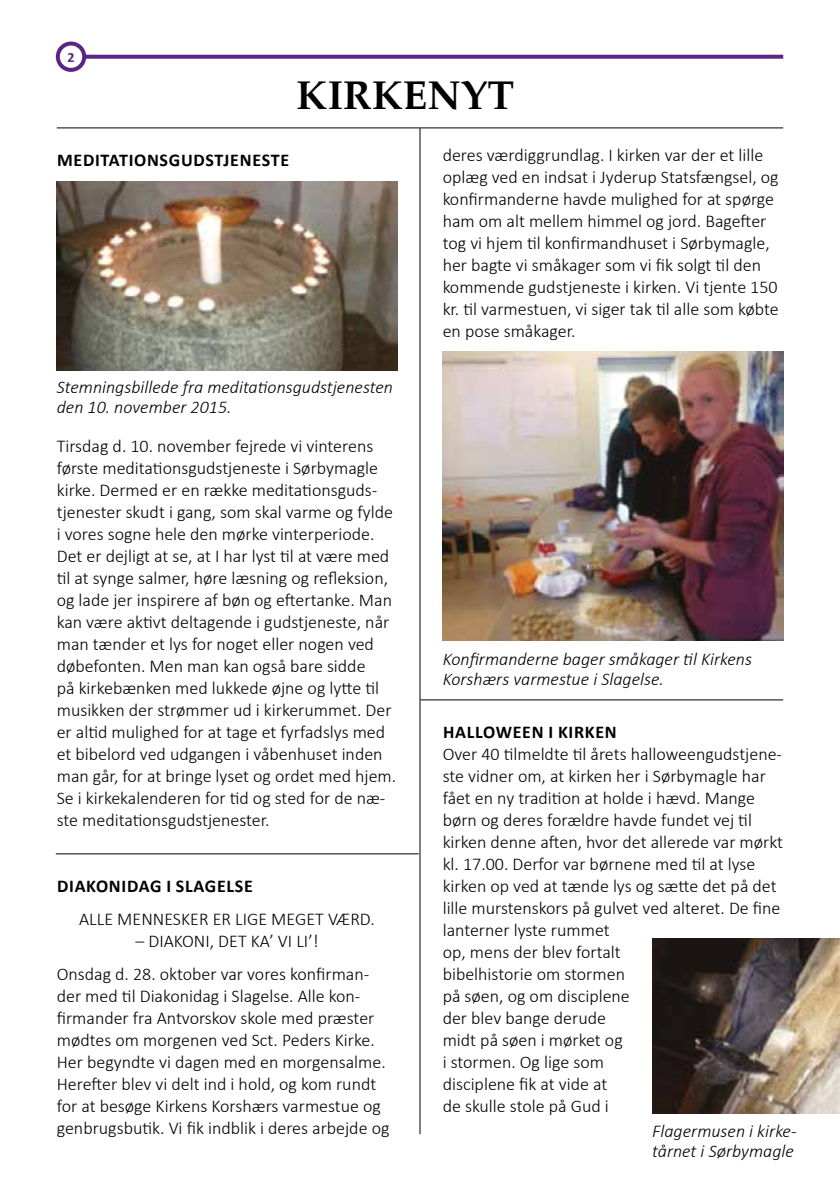
<style>
.page{position:relative;width:840px;height:1191px;background:#fff}
.page>*{position:absolute;margin:0;border:0;box-sizing:border-box;transform-origin:0 0}
.t1{font:700 40px "Palatino";color:#000}
.t2{font:300 18px/22px "Calibri";color:#000}
.t3{font:italic 300 18px/20px "Calibri";color:#000}
.t4{font:700 18px "Calibri";letter-spacing:.04em;color:#000}
.t5{font:700 14px "Calibri";color:#5c2483}
</style>
<div class="page">
<svg style="left:86px;top:55px;width:696px;height:4px;background:#67338b"></svg>
<div style="left:56px;top:42px;width:30px;height:30px;border:4px solid #5c2483;border-radius:50%"></div>
<hr style="left:419px;top:128px;width:1px;height:1006px;background:#000">
<hr style="left:57px;top:128px;width:725px;height:1px;background:#000">
<img style="left:652px;top:938px;width:187px;height:175px">
<img style="left:57px;top:181px;width:340px;height:190px">
<img style="left:442px;top:352px;width:340px;height:289px">
<hr style="left:56px;top:853px;width:362px;height:1px;background:#000">
<hr style="left:420px;top:699px;width:362px;height:1px;background:#000">
<p class="t5" style="left:67px;top:49px;width:9px">2</p>
<h1 class="t1" style="left:296px;top:61px;width:219px">KIRKENYT</h1>
<p class="t4" style="left:57px;top:148px;width:233px">MEDITATIONSGUDSTJENESTE</p>
<p class="t2" style="left:442px;top:143px;width:337px">deres værdiggrundlag. I kirken var der et lille oplæg ved en indsat i Jyderup Statsfængsel, og konfirmanderne havde mulighed for at spørge ham om alt mellem himmel og jord. Bagefter tog vi hjem til konfirmandhuset i Sørbymagle, her bagte vi småkager som vi fik solgt til den kommende gudstjeneste i kirken. Vi tjente 150 kr. til varmestuen, vi siger tak til alle som købte en pose småkager.</p>
<p class="t3" style="left:57px;top:376px;width:337px">Stemningsbillede fra meditationsgudstjenesten den 10. november 2015.</p>
<p class="t2" style="left:57px;top:434px;width:341px">Tirsdag d. 10. november fejrede vi vinterens første meditationsgudstjeneste i Sørbymagle kirke. Dermed er en række meditationsguds&shy;tjenester skudt i gang, som skal varme og fylde i vores sogne hele den mørke vinterperiode.<br>Det er dejligt at se, at I har lyst til at være med til at synge salmer, høre læsning og refleksion, og lade jer inspirere af bøn og eftertanke. Man kan være aktivt deltagende i gudstjeneste, når man tænder et lys for noget eller nogen ved døbefonten. Men man kan også bare sidde<br>på kirkebænken med lukkede øjne og lytte til musikken der strømmer ud i kirkerummet. Der er altid mulighed for at tage et fyrfadslys med et bibelord ved udgangen i våbenhuset inden man går, for at bringe lyset og ordet med hjem.<br>Se i kirkekalenderen for tid og sted for de næ&shy;ste meditationsgudstjenester.</p>
<p class="t4" style="left:57px;top:874px;width:197px">DIAKONIDAG I SLAGELSE</p>
<p class="t2" style="left:79px;top:907px;width:297px">ALLE MENNESKER ER LIGE MEGET VÆRD.</p>
<p class="t2" style="left:57px;top:923px;width:314px;line-height:33px;text-indent:79px">– DIAKONI, DET KA’ VI LI’!<br>Onsdag d. 28. oktober var vores konfirman-</p>
<p class="t2" style="left:57px;top:984px;width:334px">der med til Diakonidag i Slagelse. Alle kon&shy;firmander fra Antvorskov skole med præster mødtes om morgenen ved Sct. Peders Kirke.<br>Her begyndte vi dagen med en morgensalme.<br>Herefter blev vi delt ind i hold, og kom rundt for at besøge Kirkens Korshærs varmestue og genbrugsbutik. Vi fik indblik i deres arbejde og</p>
<p class="t3" style="left:442px;top:648px;width:311px">Konfirmanderne bager småkager til Kirkens<br>Korshærs varmestue i Slagelse.</p>
<p class="t4" style="left:443px;top:720px;width:175px">HALLOWEEN I KIRKEN</p>
<p class="t2" style="left:442px;top:742px;width:342px">Over 40 tilmeldte til årets halloweengudstjene&shy;ste vidner om, at kirken her i Sørbymagle har fået en ny tradition at holde i hævd. Mange børn og deres forældre havde fundet vej til kirken denne aften, hvor det allerede var mørkt kl. 17.00. Derfor var børnene med til at lyse kirken op ved at tænde lys og sætte det på det lille murstenskors på gulvet ved alteret. De fine lanterner lyste rummet<br>op, mens der blev fortalt<br>bibelhistorie om stormen<br>på søen, og om disciplene<br>der blev bange derude<br>midt på søen i mørket og<br>i stormen. Og lige som<br>disciplene fik at vide at<br>de skulle stole på Gud i</p>
<p class="t3" style="left:652px;top:1120px;width:146px">Flagermusen i kirke&shy;tårnet i Sørbymagle</p>
</div>
